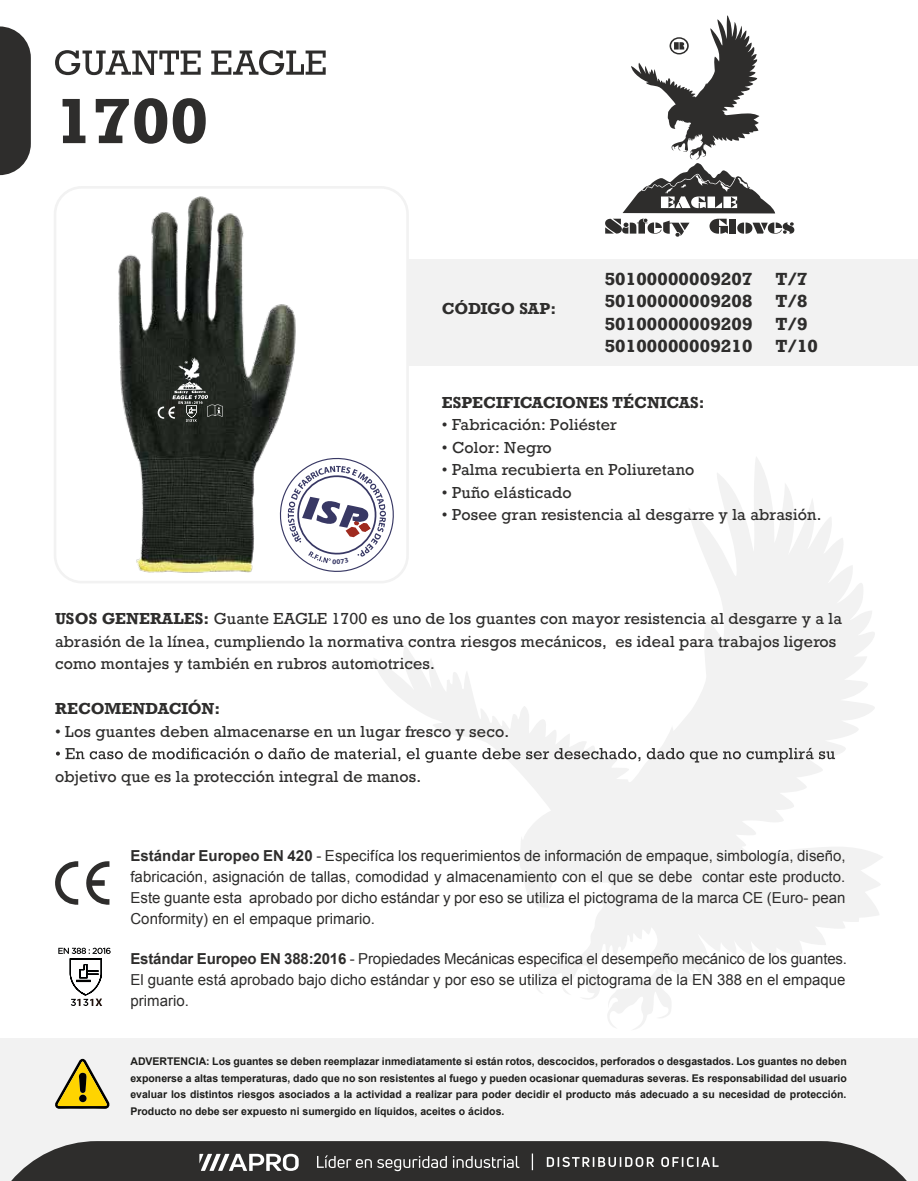
<style>
.page{position:relative;width:918px;height:1181px;background:#fff}
.page>*{position:absolute;margin:0;border:0;box-sizing:border-box;transform-origin:0 0}
.t1{font:700 60px "Rockwell";color:#2e2d2c}
.t2{font:700 16.5px "Rockwell";letter-spacing:.01em;color:#2e2d2c}
.t3{font:15.15px/21px "Arial";color:#2e2d2c;text-align:justify}
.t4{font:15px/22.5px "Rockwell";letter-spacing:.01em;color:#2e2d2c}
.t5{font:700 15px "Rockwell";letter-spacing:.01em;color:#2e2d2c}
.t6{font:700 15px "Rockwell";letter-spacing:-.01em;color:#2e2d2c}
.t7{font:700 10.65px/16.5px "Arial";color:#1d1d1b;text-align:justify}
.s1{font-weight:700}
</style>
<div class="page">
<svg style="left:374px;top:457px;width:509px;height:573px"></svg>
<div style="left:0;top:1038px;width:918px;height:142px;background:#f2f2f2"></div>
<svg style="left:55px;top:50px;width:146px;height:25px"></svg>
<svg style="left:211px;top:50px;width:115px;height:25px"></svg>
<svg style="left:12px;top:1141px;width:894px;height:39px;background:#454444"></svg>
<svg style="left:605px;top:15px;width:189px;height:222px"></svg>
<div style="left:153px;top:259px;width:765px;height:107px;background:#f2f2f2"></div>
<div style="left:55px;top:187px;width:353px;height:395px;background:#fff;border-radius:27px"></div>
<div style="left:54px;top:186px;width:355px;height:397px;border:3px solid #f2f2f2;border-radius:27px"></div>
<svg style="left:0;top:26px;width:31px;height:149px;background:#424140"></svg>
<svg style="left:55px;top:1058px;width:55px;height:50px"></svg>
<div style="left:79px;top:1094px;width:8px;height:8px;background:#000;border-radius:50%"></div>
<svg style="left:56px;top:747px;width:779px;height:15px"></svg>
<svg style="left:86px;top:861px;width:23px;height:43px"></svg>
<svg style="left:55px;top:861px;width:23px;height:43px"></svg>
<img style="left:118px;top:196px;width:178px;height:377px">
<svg style="left:158px;top:357px;width:65px;height:65px;background:#40443f"></svg>
<svg style="left:58px;top:947px;width:53px;height:58px"></svg>
<svg style="left:280px;top:458px;width:114px;height:114px"></svg>
<h1 class="t1" style="left:55px;top:82px;width:155px">1700</h1>
<p class="t6" style="left:442px;top:299px;width:116px">CÓDIGO SAP:</p>
<p class="t2" style="left:605px;top:268px;width:149px">50100000009207</p>
<p class="t2" style="left:775px;top:268px;width:33px">T/7</p>
<p class="t2" style="left:605px;top:290px;width:149px">50100000009208</p>
<p class="t2" style="left:776px;top:290px;width:33px">T/8</p>
<p class="t2" style="left:605px;top:313px;width:149px">50100000009209</p>
<p class="t2" style="left:776px;top:313px;width:33px">T/9</p>
<p class="t2" style="left:605px;top:335px;width:149px">50100000009210</p>
<p class="t2" style="left:776px;top:335px;width:44px">T/10</p>
<p class="t5" style="left:442px;top:392px;width:264px">ESPECIFICACIONES TÉCNICAS:</p>
<p class="t4" style="left:442px;top:413px;width:177px">• Fabricación: Poliéster</p>
<p class="t4" style="left:442px;top:436px;width:111px">• Color: Negro</p>
<p class="t4" style="left:442px;top:458px;width:254px">• Palma recubierta en Poliuretano</p>
<p class="t4" style="left:442px;top:481px;width:131px">• Puño elásticado</p>
<p class="t4" style="left:442px;top:503px;width:381px">• Posee gran resistencia al desgarre y la abrasión.</p>
<p class="t4" style="left:55px;top:607px;width:789px"><span class="s1">USOS GENERALES:</span> Guante EAGLE 1700 es uno de los guantes con mayor resistencia al desgarre y a la abrasión de la línea, cumpliendo la normativa contra riesgos mecánicos, es ideal para trabajos ligeros como montajes y también en rubros automotrices.</p>
<p class="t5" style="left:55px;top:698px;width:167px">RECOMENDACIÓN:</p>
<p class="t4" style="left:55px;top:720px;width:456px">• Los guantes deben almacenarse en un lugar fresco y seco.</p>
<p class="t4" style="left:55px;top:765px;width:368px">objetivo que es la protección integral de manos.</p>
<p class="t3" style="left:130px;top:845px;width:717px"><span class="s1">Estándar Europeo EN 420</span> - Especifíca los requerimientos de información de empaque, simbología, diseño, fabricación, asignación de tallas, comodidad y almacenamiento con el que se debe contar este producto.<br>Este guante esta aprobado por dicho estándar y por eso se utiliza el pictograma de la marca CE (Euro- pean Conformity) en el empaque primario.</p>
<p class="t3" style="left:130px;top:948px;width:718px"><span class="s1">Estándar Europeo EN 388:2016</span> - Propiedades Mecánicas especifica el desempeño mecánico de los guantes.<br>El guante está aprobado bajo dicho estándar y por eso se utiliza el pictograma de la EN 388 en el empaque primario.</p>
<p class="t7" style="left:130px;top:1053px;width:718px">ADVERTENCIA: Los guantes se deben reemplazar inmediatamente si están rotos, descocidos, perforados o desgastados. Los guantes no deben exponerse a altas temperaturas, dado que no son resistentes al fuego y pueden ocasionar quemaduras severas. Es responsabilidad del usuario evaluar los distintos riesgos asociados a la actividad a realizar para poder decidir el producto más adecuado a su necesidad de protección.<br>Producto no debe ser expuesto ni sumergido en líquidos, aceites o ácidos.</p>
</div>
